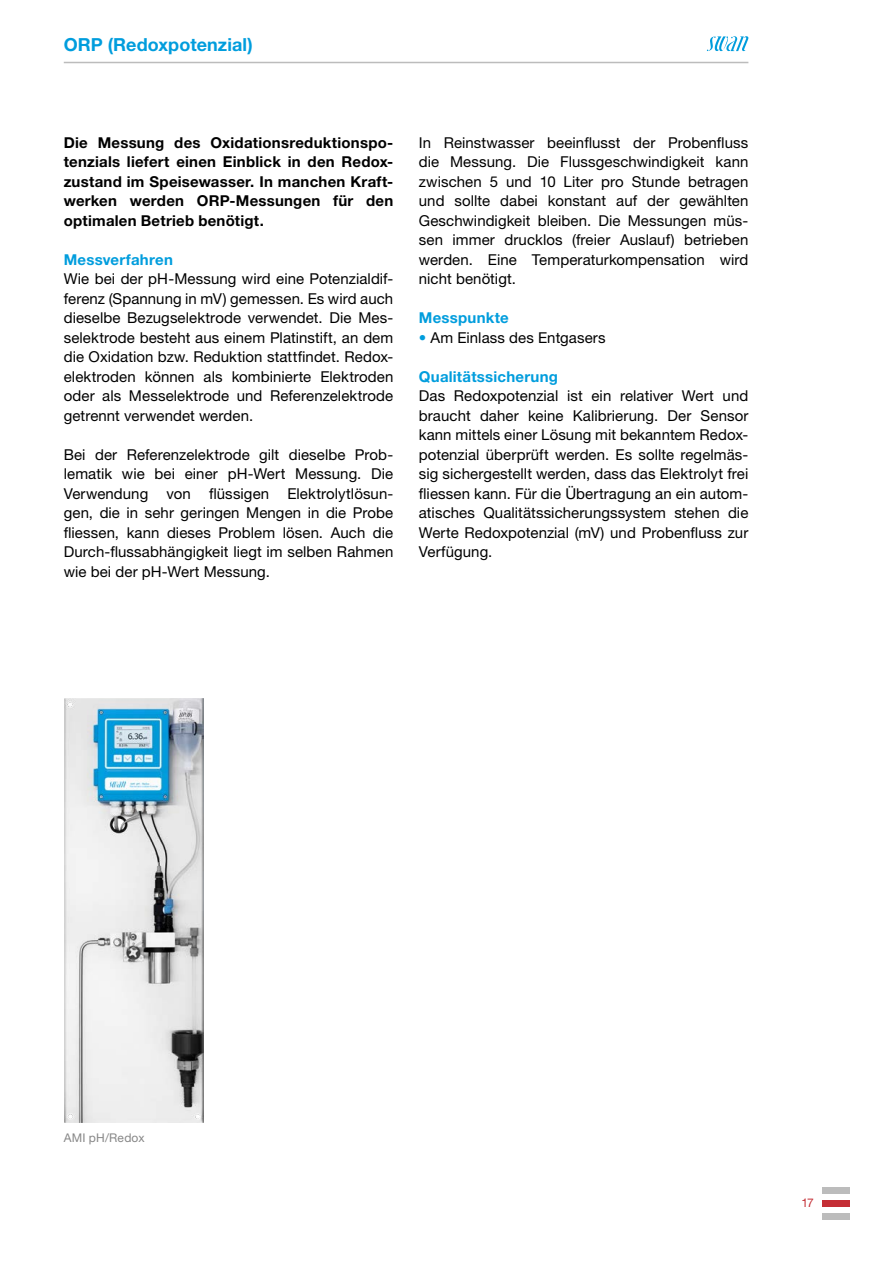
<style>
.page{position:relative;width:893px;height:1263px;background:#fff}
.page>*{position:absolute;margin:0;border:0;box-sizing:border-box;transform-origin:0 0}
.t1{font:700 18px "Helvetica Neue LT Std";letter-spacing:.005em;color:#009ddd}
.t2{font:15px/19.5px "Helvetica Neue LT Std";letter-spacing:.005em;color:#000;text-align:justify}
.t3{font:700 15px/19.5px "Helvetica Neue LT Std";letter-spacing:.015em;color:#000;text-align:justify}
.t4{font:700 15px "Helvetica Neue LT Std";letter-spacing:.015em;color:#009ddd}
.t5{font:12px "Helvetica Neue LT Std";letter-spacing:.01em;color:#878787}
.t6{font:12px "Helvetica Neue LT Std";color:#c42e35}
.s1{color:#009ddd}
</style>
<div class="page">
<div style="left:822px;top:1200px;width:28px;height:7px;background:#c42e35"></div>
<div style="left:822px;top:1187px;width:28px;height:7px;background:#bcbcbc"></div>
<div style="left:822px;top:1213px;width:28px;height:7px;background:#bcbcbc"></div>
<hr style="left:64px;top:62px;width:684px;height:1px;background:#bcbcbc">
<svg style="left:707px;top:36px;width:41px;height:15px"></svg>
<img style="left:64px;top:698px;width:139px;height:425px">
<p class="t1" style="left:64px;top:34px;width:190px">ORP (Redoxpotenzial)</p>
<p class="t3" style="left:64px;top:132px;width:331px">Die Messung des Oxidationsreduktionspo&shy;tenzials liefert einen Einblick in den Redox&shy;zustand im Speisewasser. In manchen Kraft&shy;werken werden ORP-Messungen für den optimalen Betrieb benötigt.</p>
<p class="t4" style="left:64px;top:250px;width:111px">Messverfahren</p>
<p class="t2" style="left:64px;top:269px;width:331px">Wie bei der pH-Messung wird eine Potenzialdif&shy;ferenz (Spannung in mV) gemessen. Es wird auch dieselbe Bezugselektrode verwendet. Die Mes&shy;selektrode besteht aus einem Platinstift, an dem die Oxidation bzw. Reduktion stattfindet. Redox&shy;elektroden können als kombinierte Elektroden oder als Messelektrode und Referenzelektrode getrennt verwendet werden.</p>
<p class="t2" style="left:64px;top:444px;width:331px">Bei der Referenzelektrode gilt dieselbe Prob&shy;lematik wie bei einer pH-Wert Messung. Die Verwendung von flüssigen Elektrolytlösun&shy;gen, die in sehr geringen Mengen in die Probe fliessen, kann dieses Problem lösen. Auch die Durch-flussabhängigkeit liegt im selben Rahmen wie bei der pH-Wert Messung.</p>
<p class="t2" style="left:419px;top:132px;width:331px">In Reinstwasser beeinflusst der Probenfluss die Messung. Die Flussgeschwindigkeit kann zwischen 5 und 10 Liter pro Stunde betragen und sollte dabei konstant auf der gewählten Geschwindigkeit bleiben. Die Messungen müs&shy;sen immer drucklos (freier Auslauf) betrieben werden. Eine Temperaturkompensation wird nicht benötigt.</p>
<p class="t4" style="left:419px;top:308px;width:92px">Messpunkte</p>
<p class="t2" style="left:419px;top:327px;width:188px"><span class="s1">•</span> Am Einlass des Entgasers</p>
<p class="t4" style="left:419px;top:367px;width:141px">Qualitätssicherung</p>
<p class="t2" style="left:419px;top:386px;width:331px">Das Redoxpotenzial ist ein relativer Wert und braucht daher keine Kalibrierung. Der Sensor kann mittels einer Lösung mit bekanntem Redox&shy;potenzial überprüft werden. Es sollte regelmäs&shy;sig sichergestellt werden, dass das Elektrolyt frei fliessen kann. Für die Übertragung an ein autom&shy;atisches Qualitätssicherungssystem stehen die Werte Redoxpotenzial (mV) und Probenfluss zur Verfügung.</p>
<p class="t5" style="left:64px;top:1131px;width:82px">AMI pH/Redox</p>
<p class="t6" style="left:801px;top:1196px;width:14px">17</p>
</div>
